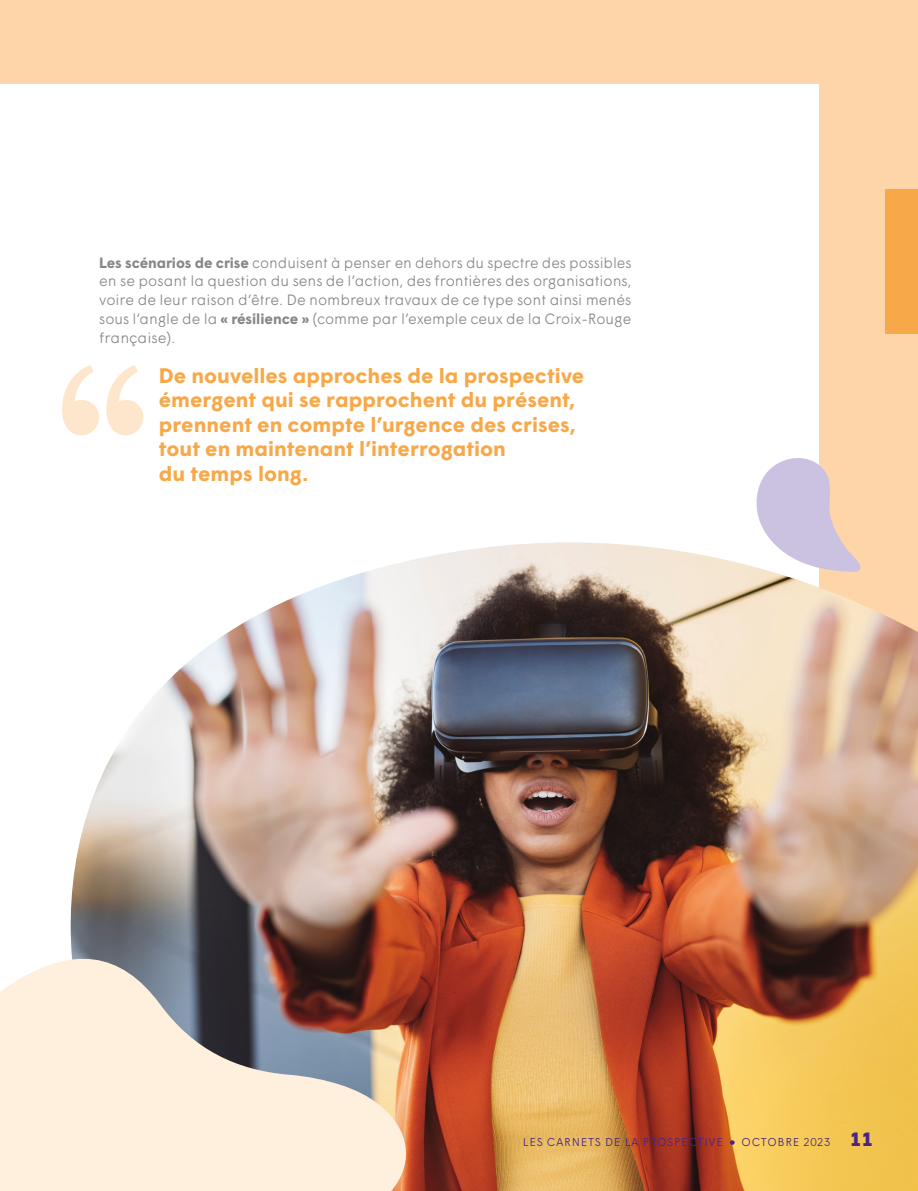
<style>
.page{position:relative;width:918px;height:1191px;background:#fdd5a8}
.page>*{position:absolute;margin:0;border:0;box-sizing:border-box;transform-origin:0 0}
.t1{font:700 21px/24.5px "Wigrum";color:#f7a849}
.t2{font:300 14.88px/18.9px "Wigrum";letter-spacing:-.005em;color:#878787;text-align:justify}
.t3{font:300 11.38px "Wigrum";letter-spacing:.06em;color:#482683}
.s1{font-weight:700}
.s2{font-weight:900;font-size:19.25px}
</style>
<div class="page">
<div style="left:0;top:84px;width:819px;height:1022px;background:#fff"></div>
<svg style="left:756px;top:458px;width:86px;height:84px"></svg>
<img style="left:70px;top:542px;width:848px;height:649px">
<svg style="left:0;top:945px;width:416px;height:246px;background:#cfbcb0"></svg>
<svg style="left:62px;top:365px;width:81px;height:70px"></svg>
<svg style="left:730px;top:1140px;width:4px;height:4px"></svg>
<div style="left:885px;top:189px;width:33px;height:145px;background:#f7a849"></div>
<p class="t2" style="left:99px;top:252px;width:534px"><span class="s1">Les scénarios de crise</span> conduisent à penser en dehors du spectre des possibles en se posant la question du sens de l’action, des frontières des organisations, voire de leur raison d’être. De nombreux travaux de ce type sont ainsi menés sous l’angle de la <span class="s1">« résilience »</span> (comme par l’exemple ceux de la Croix-Rouge française).</p>
<h1 class="t1" style="left:159px;top:361px;width:427px">De nouvelles approches de la prospective émergent qui se rapprochent du présent, prennent en compte l’urgence des crises, tout en maintenant l’interrogation<br>du temps long.</h1>
<p class="t3" style="left:523px;top:1133px;width:202px">LES CARNETS DE LA PROSPECTIVE</p>
<p class="t3" style="left:741px;top:1133px;width:133px">OCTOBRE 2023 <span class="s2">11</span></p>
</div>
